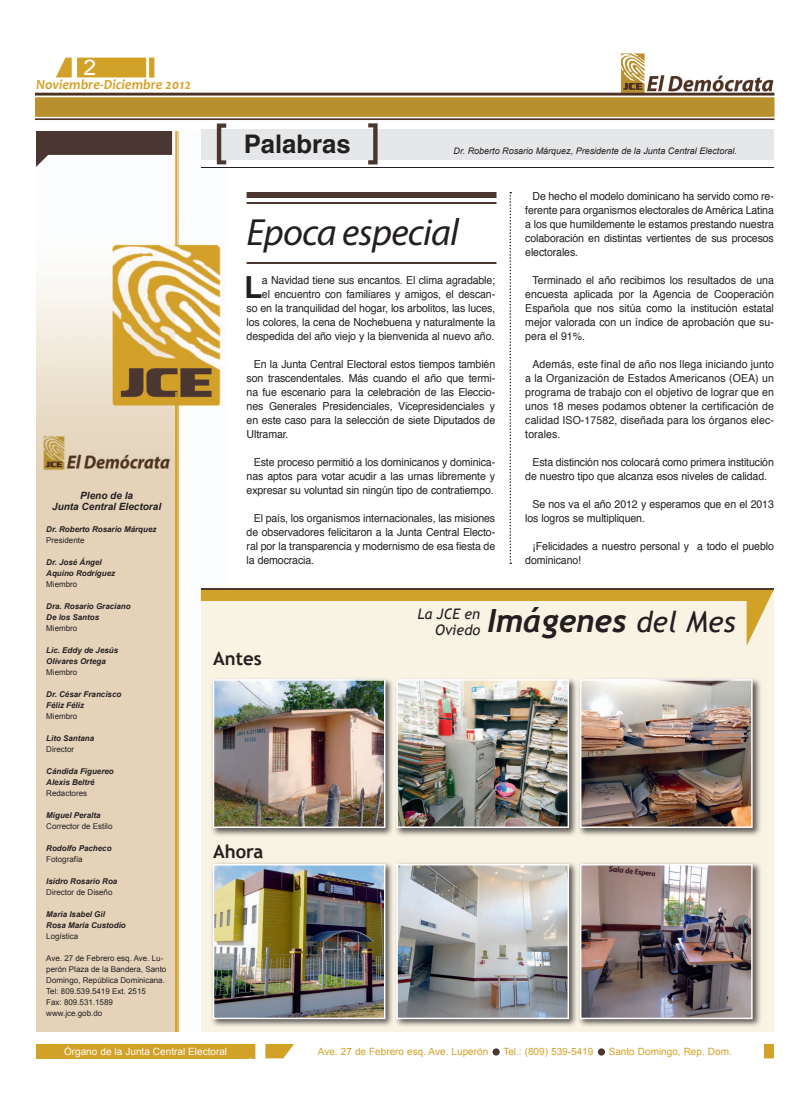
<style>
.page{position:relative;width:810px;height:1116px;background:#fff}
.page>*{position:absolute;margin:0;border:0;box-sizing:border-box;transform-origin:0 0}
.t1{font:italic 38px "Myriad Pro";letter-spacing:-.02em;color:#231f20}
.t2{font:italic 700 32px "Trebuchet";color:#231f20}
.t3{font:700 30.5px "Helvetica";color:#231f20;scale:.96 1}
.t4{font:700 25.6px "Helvetica";color:#231f20}
.t5{font:21.5px "Arial";color:#fff;scale:1.07 1}
.t6{font:700 18.5px "Trebuchet MS";color:#231f20}
.t7{font:italic 14.5px/16px "Trebuchet MS";color:#231f20;text-align:right}
.t8{font:italic 700 14px "Candara";color:#d2a128}
.t9{font:11px/14px "Helvetica";letter-spacing:-.01em;color:#231f20;text-align:justify;scale:.96 1}
.t10{font:10px "Arial";color:#d2a128}
.t11{font:10px "Arial";color:#fff}
.t12{font:italic 700 10px/11px "Arial";color:#231f20;text-align:center}
.t13{font:italic 9px "Arial";color:#231f20}
.t14{font:italic 700 8px/11px "Arial";color:#231f20}
.t15{font:8px/11px "Arial";color:#231f20}
.s1{font-family:"Trebuchet MS";font-weight:400;font-size:29px}
</style>
<div class="page">
<img style="left:36px;top:53px;width:738px;height:67px">
<svg style="left:56px;top:58px;width:90px;height:19px;background:#d4a634"></svg>
<div style="left:72px;top:56px;width:5px;height:23px;background:#fff"></div>
<div style="left:149px;top:58px;width:5px;height:20px;background:#d2a128"></div>
<div style="left:36px;top:1044px;width:213px;height:14px;background:#d2a128"></div>
<div style="left:764px;top:1044px;width:10px;height:14px;background:#d2a128"></div>
<svg style="left:249px;top:1044px;width:45px;height:14px"></svg>
<div style="left:255px;top:1042px;width:10px;height:19px;background:#fff"></div>
<div style="left:493px;top:1048px;width:7px;height:8px;background:#4b3731;border-radius:50%"></div>
<div style="left:598px;top:1048px;width:7px;height:8px;background:#4b3731;border-radius:50%"></div>
<img style="left:36px;top:131px;width:190px;height:901px">
<svg style="left:36px;top:131px;width:136px;height:36px"></svg>
<div style="left:247px;top:192px;width:250px;height:6px;background:#4b3731"></div>
<hr style="left:247px;top:202px;width:250px;height:2px;background:#4b3731">
<div style="left:201px;top:129px;width:573px;height:30px;background:#e6e7e9"></div>
<svg style="left:217px;top:124px;width:9px;height:40px"></svg>
<hr style="left:201px;top:167px;width:573px;height:1px;background:#231f20">
<svg style="left:368px;top:123px;width:10px;height:41px"></svg>
<hr style="left:247px;top:262px;width:250px;height:2px;background:#4b3731">
<svg style="left:510px;top:192px;width:1px;height:372px"></svg>
<div style="left:201px;top:588px;width:573px;height:444px;background:#f9f3e4"></div>
<div style="left:210px;top:862px;width:184px;height:166px;background:#231f20;opacity:.75"></div>
<img style="left:216px;top:867px;width:167px;height:149px">
<div style="left:213px;top:864px;width:173px;height:155px;border:2px solid #fff"></div>
<div style="left:210px;top:677px;width:184px;height:160px;background:#231f20;opacity:.75"></div>
<img style="left:216px;top:682px;width:167px;height:143px">
<div style="left:213px;top:679px;width:173px;height:149px;border:2px solid #fff"></div>
<div style="left:394px;top:862px;width:184px;height:166px;background:#231f20;opacity:.75"></div>
<img style="left:399px;top:867px;width:167px;height:149px">
<div style="left:396px;top:864px;width:173px;height:155px;border:2px solid #fff"></div>
<div style="left:394px;top:677px;width:184px;height:160px;background:#231f20;opacity:.75"></div>
<img style="left:399px;top:682px;width:167px;height:143px">
<div style="left:396px;top:679px;width:173px;height:149px;border:2px solid #fff"></div>
<div style="left:577px;top:862px;width:185px;height:166px;background:#231f20;opacity:.75"></div>
<img style="left:583px;top:867px;width:167px;height:149px">
<div style="left:580px;top:864px;width:173px;height:155px;border:2px solid #fff"></div>
<div style="left:577px;top:677px;width:185px;height:160px;background:#231f20;opacity:.75"></div>
<img style="left:583px;top:682px;width:167px;height:143px">
<div style="left:580px;top:679px;width:173px;height:149px;border:2px solid #fff"></div>
<svg style="left:201px;top:590px;width:573px;height:56px"></svg>
<hr style="left:201px;top:588px;width:573px;height:2px;background:#4b3731">
<hr style="left:178px;top:392px;width:1px;height:640px;background:#d2a128">
<hr style="left:175px;top:392px;width:2px;height:640px;background:#d2a128">
<h3 class="t5" style="left:83px;top:55px;width:13px">2</h3>
<p class="t8" style="left:36px;top:76px;width:157px">Noviembre-Diciembre 2012</p>
<p class="t12" style="left:52px;top:490px;width:110px">Pleno de la<br>Junta Central Electoral</p>
<p class="t14" style="left:46px;top:524px;width:112px">Dr. Roberto Rosario Márquez</p>
<p class="t15" style="left:46px;top:535px;width:40px">Presidente</p>
<p class="t14" style="left:46px;top:557px;width:70px">Dr. José Ángel<br>Aquino Rodríguez</p>
<p class="t15" style="left:46px;top:579px;width:33px">Miembro</p>
<p class="t14" style="left:46px;top:601px;width:86px">Dra. Rosario Graciano<br>De los Santos</p>
<p class="t15" style="left:46px;top:623px;width:33px">Miembro</p>
<p class="t14" style="left:46px;top:645px;width:74px">Lic. Eddy de Jesús<br>Olivares Ortega</p>
<p class="t15" style="left:46px;top:667px;width:33px">Miembro</p>
<p class="t14" style="left:46px;top:689px;width:77px">Dr. César Francisco<br>Féliz Féliz</p>
<p class="t15" style="left:46px;top:711px;width:33px">Miembro</p>
<p class="t14" style="left:46px;top:733px;width:50px">Lito Santana</p>
<p class="t15" style="left:46px;top:744px;width:30px">Director</p>
<p class="t14" style="left:46px;top:766px;width:69px">Cándida Figuereo<br>Alexis Beltré</p>
<p class="t15" style="left:46px;top:788px;width:42px">Redactores</p>
<p class="t14" style="left:46px;top:810px;width:56px">Miguel Peralta</p>
<p class="t15" style="left:46px;top:821px;width:68px">Corrector de Estilo</p>
<p class="t14" style="left:46px;top:843px;width:67px">Rodolfo Pacheco</p>
<p class="t15" style="left:46px;top:854px;width:38px">Fotografía</p>
<p class="t14" style="left:46px;top:876px;width:73px">Isidro Rosario Roa</p>
<p class="t15" style="left:46px;top:887px;width:68px">Director de Diseño</p>
<p class="t14" style="left:46px;top:909px;width:81px">Maria Isabel Gil<br>Rosa María Custodio</p>
<p class="t15" style="left:46px;top:931px;width:34px">Logística</p>
<p class="t15" style="left:46px;top:953px;width:122px">Ave. 27 de Febrero esq. Ave. Lu&shy;perón Plaza de la Bandera, Santo<br>Domingo, República Dominicana.<br>Tel: 809.539.5419 Ext. 2515<br>Fax: 809.531.1589 www.jce.gob.do</p>
<h3 class="t4" style="left:244px;top:124px;width:108px">Palabras</h3>
<p class="t13" style="left:454px;top:146px;width:285px">Dr. Roberto Rosario Márquez, Presidente de la Junta Central Electoral.</p>
<h1 class="t1" style="left:247px;top:208px;width:214px">Epoca especial</h1>
<h3 class="t3" style="left:244px;top:263px;width:20px">L</h3>
<p class="t9" style="left:247px;top:274px;width:261px;text-align:right">a Navidad tiene sus encantos. El clima agradable;<br>el encuentro con familiares y amigos, el descan-<br>so en la tranquilidad del hogar, los arbolitos, las luces, los colores, la cena de Nochebuena y naturalmente la despedida del año viejo y la bienvenida al nuevo año.</p>
<p class="t9" style="left:247px;top:358px;width:261px;text-indent:7px">En la Junta Central Electoral estos tiempos también son trascendentales. Más cuando el año que termi&shy;na fue escenario para la celebración de las Eleccio&shy;nes Generales Presidenciales, Vicepresidenciales y en este caso para la selección de siete Diputados de Ultramar.</p>
<p class="t9" style="left:247px;top:456px;width:260px;text-indent:7px">Este proceso permitió a los dominicanos y dominica&shy;nas aptos para votar acudir a las urnas libremente y expresar su voluntad sin ningún tipo de contratiempo.</p>
<p class="t9" style="left:247px;top:512px;width:261px;text-indent:7px">El país, los organismos internacionales, las misiones de observadores felicitaron a la Junta Central Electo&shy;ral por la transparencia y modernismo de esa fiesta de la democracia.</p>
<p class="t9" style="left:525px;top:190px;width:261px;text-indent:7px">De hecho el modelo dominicano ha servido como re&shy;ferente para organismos electorales de América Latina a los que humildemente le estamos prestando nuestra colaboración en distintas vertientes de sus procesos electorales.</p>
<p class="t9" style="left:525px;top:274px;width:261px;text-indent:7px">Terminado el año recibimos los resultados de una encuesta aplicada por la Agencia de Cooperación Española que nos sitúa como la institución estatal mejor valorada con un índice de aprobación que su&shy;pera el 91%.</p>
<p class="t9" style="left:525px;top:358px;width:261px;text-indent:7px">Además, este final de año nos llega iniciando junto a la Organización de Estados Americanos (OEA) un programa de trabajo con el objetivo de lograr que en unos 18 meses podamos obtener la certificación de calidad ISO-17582, diseñada para los órganos elec&shy;torales.</p>
<p class="t9" style="left:525px;top:456px;width:260px;text-indent:7px">Esta distinción nos colocará como primera institución de nuestro tipo que alcanza esos niveles de calidad.</p>
<p class="t9" style="left:525px;top:498px;width:260px;text-indent:7px">Se nos va el año 2012 y esperamos que en el 2013 los logros se multipliquen.</p>
<p class="t9" style="left:525px;top:540px;width:260px;text-indent:7px">¡Felicidades a nuestro personal y a todo el pueblo dominicano!</p>
<h3 class="t6" style="left:213px;top:647px;width:50px">Antes</h3>
<h3 class="t6" style="left:213px;top:840px;width:52px">Ahora</h3>
<h3 class="t7" style="left:417px;top:606px;width:64px">La JCE en<br>Oviedo</h3>
<h2 class="t2" style="left:487px;top:601px;width:250px">Imágenes <span class="s1">del Mes</span></h2>
<p class="t11" style="left:64px;top:1045px;width:165px">Órgano de la Junta Central Electoral</p>
<p class="t10" style="left:318px;top:1046px;width:172px">Ave. 27 de Febrero esq. Ave. Luperón</p>
<p class="t10" style="left:503px;top:1046px;width:92px">Tel.: (809) 539-5419</p>
<p class="t10" style="left:609px;top:1046px;width:125px">Santo Domingo, Rep. Dom.</p>
</div>
